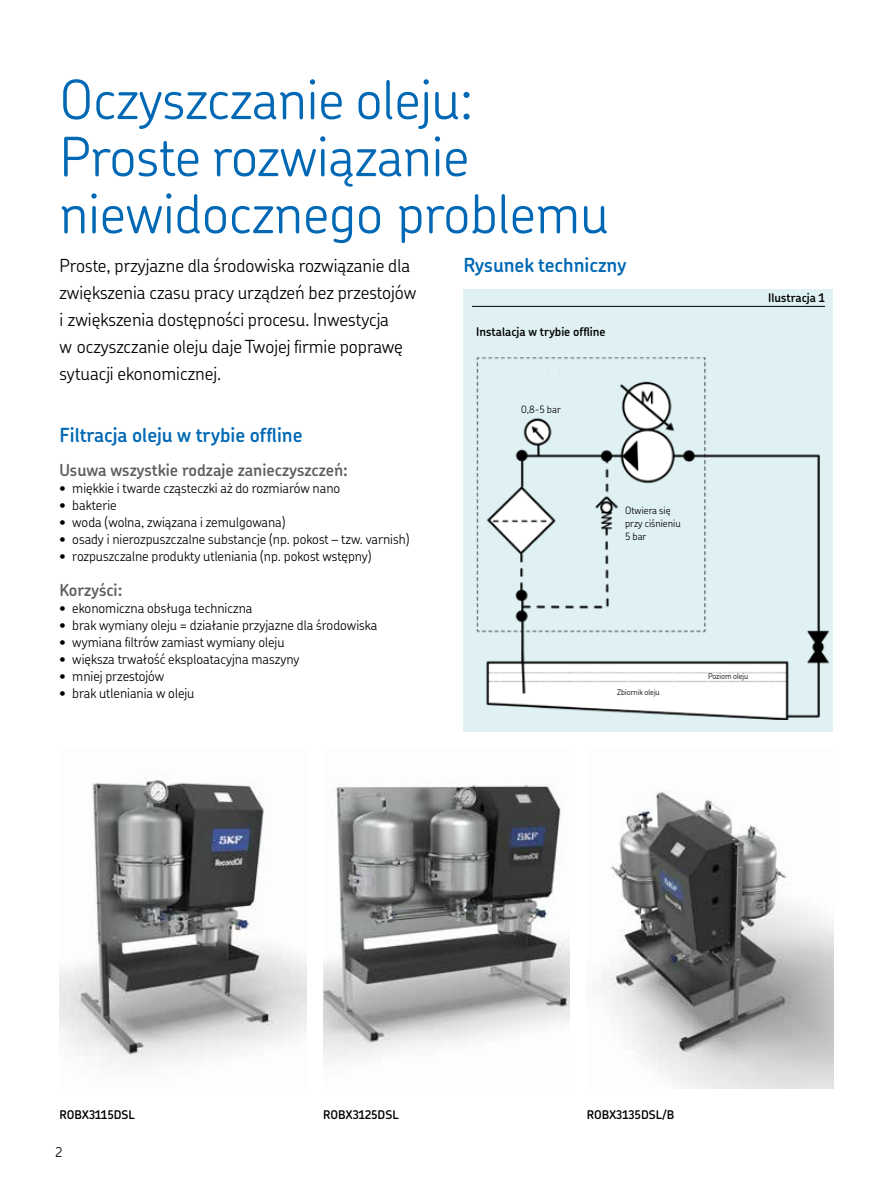
<style>
.page{position:relative;width:893px;height:1191px;background:#fff}
.page>*{position:absolute;margin:0;border:0;box-sizing:border-box;transform-origin:0 0}
.t1{font:300 54px/57px "SKF Chevin OT";color:#0068b4}
.t2{font:600 19.5px "SKF Chevin OT";color:#0068b4}
.t3{font:300 18px/27px "SKF Chevin OT";color:#000}
.t4{font:600 16.5px "SKF Chevin OT";color:#5d5f60}
.t5{font:300 13.5px "SKF Chevin OT";color:#000}
.t6{font:600 12px "SKF Chevin OT";color:#000}
.t7{font:300 10.2px/13px "SKF Chevin OT";color:#000}
.t8{font:300 7.8px "SKF Chevin OT";color:#000}
</style>
<div class="page">
<img style="left:60px;top:775px;width:246px;height:291px">
<img style="left:323px;top:784px;width:247px;height:278px">
<img style="left:602px;top:790px;width:231px;height:299px">
<div style="left:463px;top:289px;width:370px;height:442px;background:#e0f1f4"></div>
<img style="left:476px;top:357px;width:354px;height:362px">
<hr style="left:472px;top:306px;width:353px;height:1px;background:#000">
<h1 class="t1" style="left:60px;top:64px;width:551px">Oczyszczanie oleju:<br>Proste rozwiązanie niewidocznego problemu</h1>
<h3 class="t3" style="left:60px;top:250px;width:358px">Proste, przyjazne dla środowiska rozwiązanie dla zwiększenia czasu pracy urządzeń bez przestojów i zwiększenia dostępności procesu. Inwestycja<br>w oczyszczanie oleju daje Twojej firmie poprawę sytuacji ekonomicznej.</h3>
<h2 class="t2" style="left:463px;top:247px;width:164px">Rysunek techniczny</h2>
<p class="t6" style="left:476px;top:321px;width:131px">Instalacja w trybie offline</p>
<h2 class="t2" style="left:60px;top:417px;width:245px">Filtracja oleju w trybie offline</h2>
<p class="t4" style="left:60px;top:455px;width:290px">Usuwa wszystkie rodzaje zanieczyszczeń:</p>
<p class="t5" style="left:60px;top:476px;width:282px">• miękkie i twarde cząsteczki aż do rozmiarów nano</p>
<p class="t5" style="left:60px;top:493px;width:59px">• bakterie</p>
<p class="t5" style="left:60px;top:510px;width:228px">• woda (wolna, związana i zemulgowana)</p>
<p class="t5" style="left:60px;top:527px;width:351px">• osady i nierozpuszczalne substancje (np. pokost – tzw. varnish)</p>
<p class="t5" style="left:60px;top:544px;width:314px">• rozpuszczalne produkty utleniania (np. pokost wstępny)</p>
<p class="t4" style="left:60px;top:574px;width:64px">Korzyści:</p>
<p class="t5" style="left:60px;top:595px;width:194px">• ekonomiczna obsługa techniczna</p>
<p class="t5" style="left:60px;top:612px;width:319px">• brak wymiany oleju = działanie przyjazne dla środowiska</p>
<p class="t5" style="left:60px;top:629px;width:227px">• wymiana filtrów zamiast wymiany oleju</p>
<p class="t5" style="left:60px;top:646px;width:241px">• większa trwałość eksploatacyjna maszyny</p>
<p class="t5" style="left:60px;top:663px;width:106px">• mniej przestojów</p>
<p class="t5" style="left:60px;top:680px;width:136px">• brak utleniania w oleju</p>
<p class="t7" style="left:521px;top:401px;width:41px">0,8-5 bar</p>
<p class="t7" style="left:625px;top:503px;width:57px">Otwiera się przy ciśnieniu<br>5 bar</p>
<p class="t8" style="left:617px;top:685px;width:44px">Zbiornik oleju</p>
<p class="t6" style="left:768px;top:287px;width:58px">Ilustracja 1</p>
<p class="t8" style="left:708px;top:669px;width:42px">Poziom oleju</p>
<p class="t6" style="left:60px;top:1103px;width:77px">ROBX3115DSL</p>
<p class="t6" style="left:323px;top:1103px;width:77px">ROBX3125DSL</p>
<p class="t6" style="left:587px;top:1103px;width:89px">ROBX3135DSL/B</p>
<p class="t5" style="left:55px;top:1139px;width:9px">2</p>
</div>
